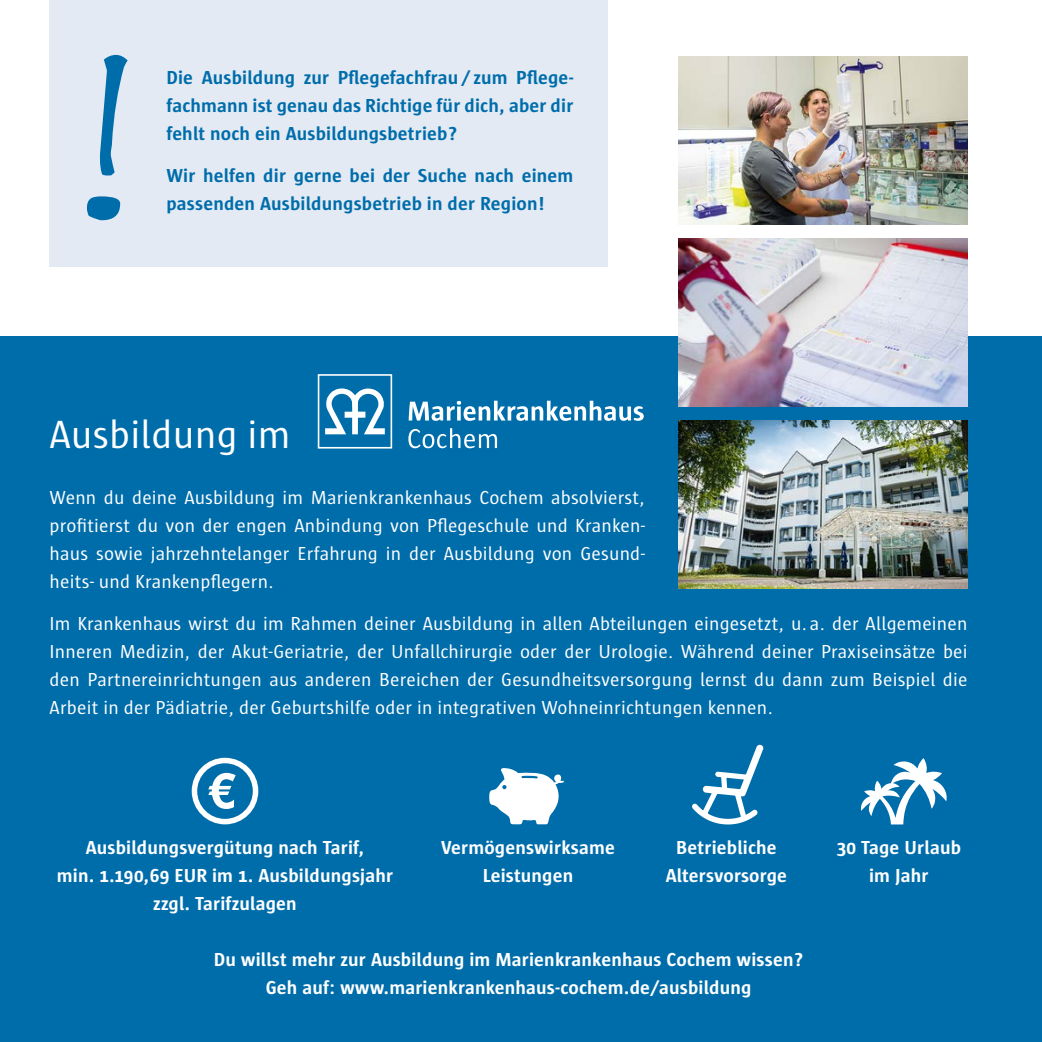
<style>
.page{position:relative;width:1042px;height:1042px;background:#fff}
.page>*{position:absolute;margin:0;border:0;box-sizing:border-box;transform-origin:0 0}
.t1{font:300 192.5px "Noteworthy";color:#006dab}
.t2{font:40.25px "Sun";letter-spacing:.005em;color:#fff}
.t3{font:19.25px/28px "Sun";letter-spacing:.01em;color:#fff;text-align:justify}
.t4{font:700 19.25px/28px "Sun";letter-spacing:.01em;color:#fff;text-align:center}
.t5{font:700 19.25px/28px "Sun";letter-spacing:.01em;color:#006dab;text-align:justify}
</style>
<div class="page">
<div style="left:50px;top:0;width:558px;height:266px;background:#e3eaf4"></div>
<div style="left:0;top:336px;width:1042px;height:706px;background:#006dab"></div>
<img style="left:678px;top:56px;width:289px;height:168px">
<img style="left:678px;top:238px;width:289px;height:168px">
<img style="left:678px;top:420px;width:289px;height:168px">
<svg style="left:861px;top:758px;width:86px;height:66px"></svg>
<svg style="left:192px;top:758px;width:66px;height:66px"></svg>
<svg style="left:692px;top:744px;width:72px;height:81px"></svg>
<svg style="left:489px;top:768px;width:75px;height:56px"></svg>
<svg style="left:409px;top:401px;width:235px;height:20px"></svg>
<svg style="left:408px;top:428px;width:89px;height:20px"></svg>
<svg style="left:318px;top:374px;width:74px;height:74px"></svg>
<h1 class="t1" style="left:82px;top:-27px;width:52px">!</h1>
<p class="t5" style="left:166px;top:63px;width:408px">Die Ausbildung zur Pflegefachfrau / zum Pflege&shy;fachmann ist genau das Richtige für dich, aber dir fehlt noch ein Ausbildungsbetrieb?</p>
<p class="t5" style="left:166px;top:161px;width:408px">Wir helfen dir gerne bei der Suche nach einem passenden Ausbildungsbetrieb in der Region!</p>
<h2 class="t2" style="left:50px;top:412px;width:242px">Ausbildung im</h2>
<p class="t3" style="left:50px;top:484px;width:597px">Wenn du deine Ausbildung im Marienkrankenhaus Cochem absolvierst, profitierst du von der engen Anbindung von Pflegeschule und Kranken&shy;haus sowie jahrzehntelanger Erfahrung in der Ausbildung von Gesund&shy;heits- und Krankenpflegern.</p>
<p class="t3" style="left:50px;top:610px;width:919px">Im Krankenhaus wirst du im Rahmen deiner Ausbildung in allen Abteilungen eingesetzt, u. a. der Allgemeinen Inneren Medizin, der Akut-Geriatrie, der Unfallchirurgie oder der Urologie. Während deiner Praxiseinsätze bei den Partnereinrichtungen aus anderen Bereichen der Gesundheitsversorgung lernst du dann zum Beispiel die Arbeit in der Pädiatrie, der Geburtshilfe oder in integrativen Wohneinrichtungen kennen.</p>
<p class="t4" style="left:57px;top:833px;width:338px">Ausbildungsvergütung nach Tarif,<br>min. 1.190,69 EUR im 1. Ausbildungsjahr zzgl. Tarifzulagen</p>
<p class="t4" style="left:441px;top:833px;width:175px">Vermögenswirksame<br>Leistungen</p>
<p class="t4" style="left:666px;top:833px;width:123px">Betriebliche<br>Altersvorsorge</p>
<p class="t4" style="left:214px;top:945px;width:591px">Du willst mehr zur Ausbildung im Marienkrankenhaus Cochem wissen?<br>Geh auf: www.marienkrankenhaus-cochem.de/ausbildung</p>
<p class="t4" style="left:836px;top:833px;width:126px">30 Tage Urlaub im Jahr</p>
</div>
